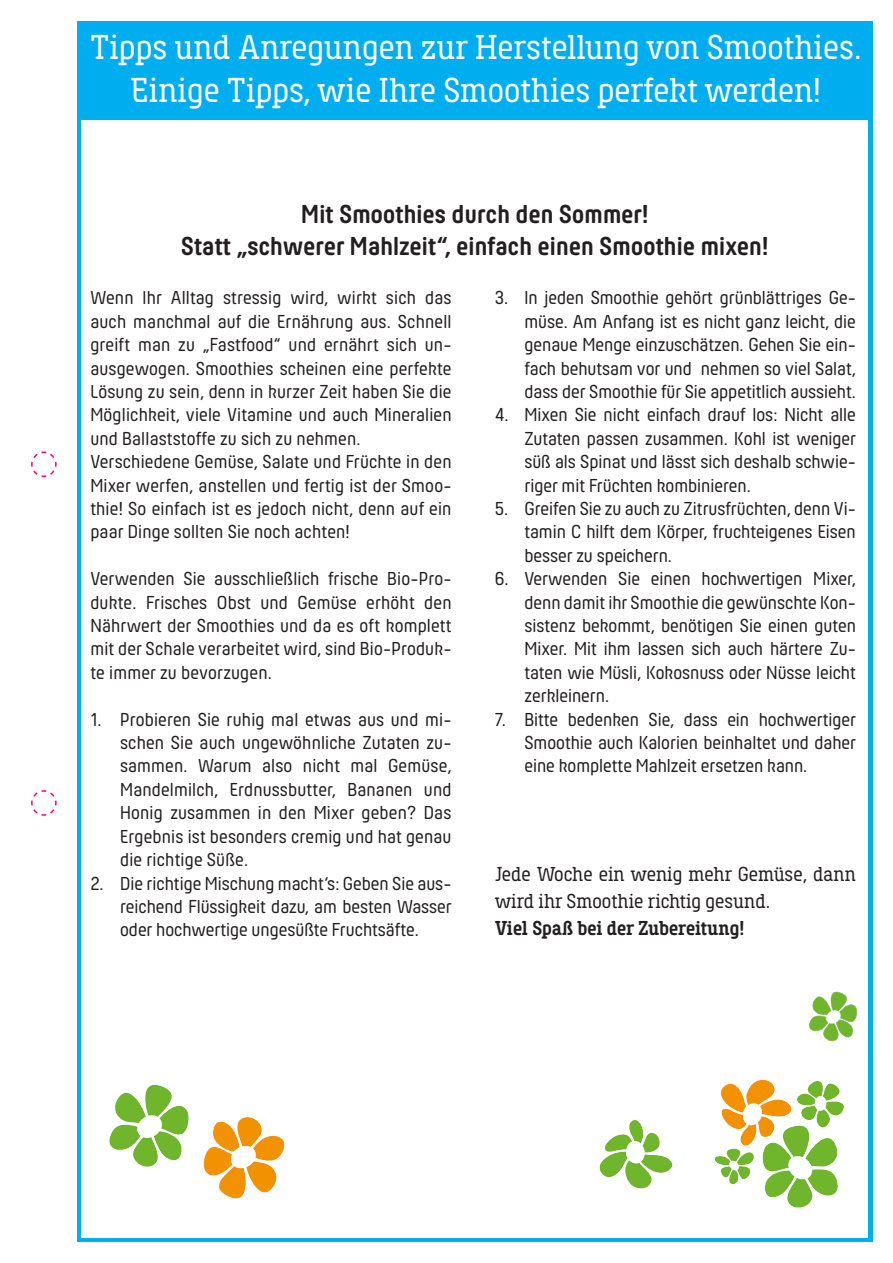
<style>
.page{position:relative;width:893px;height:1263px;background:#fff}
.page>*{position:absolute;margin:0;border:0;box-sizing:border-box;transform-origin:0 0}
.t1{font:36px "Hansom Slab FY";color:#fff}
.t2{font:700 27px "Hansom FY";letter-spacing:.01em;color:#231f20}
.t3{font:21px/27px "Hansom Slab FY";color:#231f20}
.t4{font:700 21px "Hansom Slab FY";color:#231f20}
.Fließtext-Aufzählung{font:19.5px/23.4px "Hansom FY";color:#231f20;text-align:justify}
</style>
<div class="page">
<svg style="left:31px;top:451px;width:26px;height:26px"></svg>
<svg style="left:31px;top:790px;width:26px;height:26px"></svg>
<div style="left:77px;top:21px;width:796px;height:1221px;background:#00aeef"></div>
<div style="left:81px;top:120px;width:787px;height:1117px;background:#fff"></div>
<img style="left:599px;top:1079px;width:245px;height:129px">
<img style="left:109px;top:1085px;width:176px;height:114px">
<img style="left:809px;top:991px;width:48px;height:51px">
<p class="t1" style="left:90px;top:26px;width:773px">Tipps und Anregungen zur Herstellung von Smoothies.</p>
<p class="t1" style="left:131px;top:69px;width:692px">Einige Tipps, wie Ihre Smoothies perfekt werden!</p>
<p class="t2" style="left:301px;top:198px;width:349px">Mit Smoothies durch den Sommer!</p>
<p class="t2" style="left:181px;top:231px;width:589px">Statt „schwerer Mahlzeit“, einfach einen Smoothie mixen!</p>
<p class="Fließtext-Aufzählung" style="left:90px;top:286px;width:363px">Wenn Ihr Alltag stressig wird, wirkt sich das auch manchmal auf die Ernährung aus. Schnell greift man zu „Fastfood“ und ernährt sich un&shy;ausgewogen. Smoothies scheinen eine perfekte Lösung zu sein, denn in kurzer Zeit haben Sie die Möglichkeit, viele Vitamine und auch Mineralien und Ballaststoffe zu sich zu nehmen.</p>
<p class="Fließtext-Aufzählung" style="left:90px;top:450px;width:363px">Verschiedene Gemüse, Salate und Früchte in den Mixer werfen, anstellen und fertig ist der Smoo&shy;thie! So einfach ist es jedoch nicht, denn auf ein paar Dinge sollten Sie noch achten!</p>
<p class="Fließtext-Aufzählung" style="left:90px;top:567px;width:363px">Verwenden Sie ausschließlich frische Bio-Pro&shy;dukte. Frisches Obst und Gemüse erhöht den Nährwert der Smoothies und da es oft komplett mit der Schale verarbeitet wird, sind Bio-Produk&shy;te immer zu bevorzugen.</p>
<p class="Fließtext-Aufzählung" style="left:120px;top:707px;width:333px;text-indent:-30px">1. Probieren Sie ruhig mal etwas aus und mi&shy;schen Sie auch ungewöhnliche Zutaten zu&shy;sammen. Warum also nicht mal Gemüse, Mandelmilch, Erdnussbutter, Bananen und Honig zusammen in den Mixer geben? Das Ergebnis ist besonders cremig und hat genau die richtige Süße.</p>
<p class="Fließtext-Aufzählung" style="left:120px;top:871px;width:333px;text-indent:-30px">2. Die richtige Mischung macht‘s: Geben Sie aus&shy;reichend Flüssigkeit dazu, am besten Wasser oder hochwertige ungesüßte Fruchtsäfte.</p>
<p class="Fließtext-Aufzählung" style="left:524px;top:286px;width:333px;text-indent:-30px">3. In jeden Smoothie gehört grünblättriges Ge&shy;müse. Am Anfang ist es nicht ganz leicht, die genaue Menge einzuschätzen. Gehen Sie ein&shy;fach behutsam vor und nehmen so viel Salat, dass der Smoothie für Sie appetitlich aussieht.</p>
<p class="Fließtext-Aufzählung" style="left:524px;top:403px;width:333px;text-indent:-30px">4. Mixen Sie nicht einfach drauf los: Nicht alle Zutaten passen zusammen. Kohl ist weniger süß als Spinat und lässt sich deshalb schwie&shy;riger mit Früchten kombinieren.</p>
<p class="Fließtext-Aufzählung" style="left:524px;top:497px;width:333px;text-indent:-30px">5. Greifen Sie zu auch zu Zitrusfrüchten, denn Vi&shy;tamin C hilft dem Körper, fruchteigenes Eisen besser zu speichern.</p>
<p class="Fließtext-Aufzählung" style="left:524px;top:567px;width:333px;text-indent:-30px">6. Verwenden Sie einen hochwertigen Mixer, denn damit ihr Smoothie die gewünschte Kon&shy;sistenz bekommt, benötigen Sie einen guten Mixer. Mit ihm lassen sich auch härtere Zu&shy;taten wie Müsli, Kokosnuss oder Nüsse leicht zerkleinern.</p>
<p class="Fließtext-Aufzählung" style="left:524px;top:707px;width:333px;text-indent:-30px">7. Bitte bedenken Sie, dass ein hochwertiger Smoothie auch Kalorien beinhaltet und daher eine komplette Mahlzeit ersetzen kann.</p>
<p class="t3" style="left:495px;top:860px;width:363px">Jede Woche ein wenig mehr Gemüse, dann wird ihr Smoothie richtig gesund.</p>
<p class="t4" style="left:495px;top:916px;width:251px">Viel Spaß bei der Zubereitung!</p>
</div>
